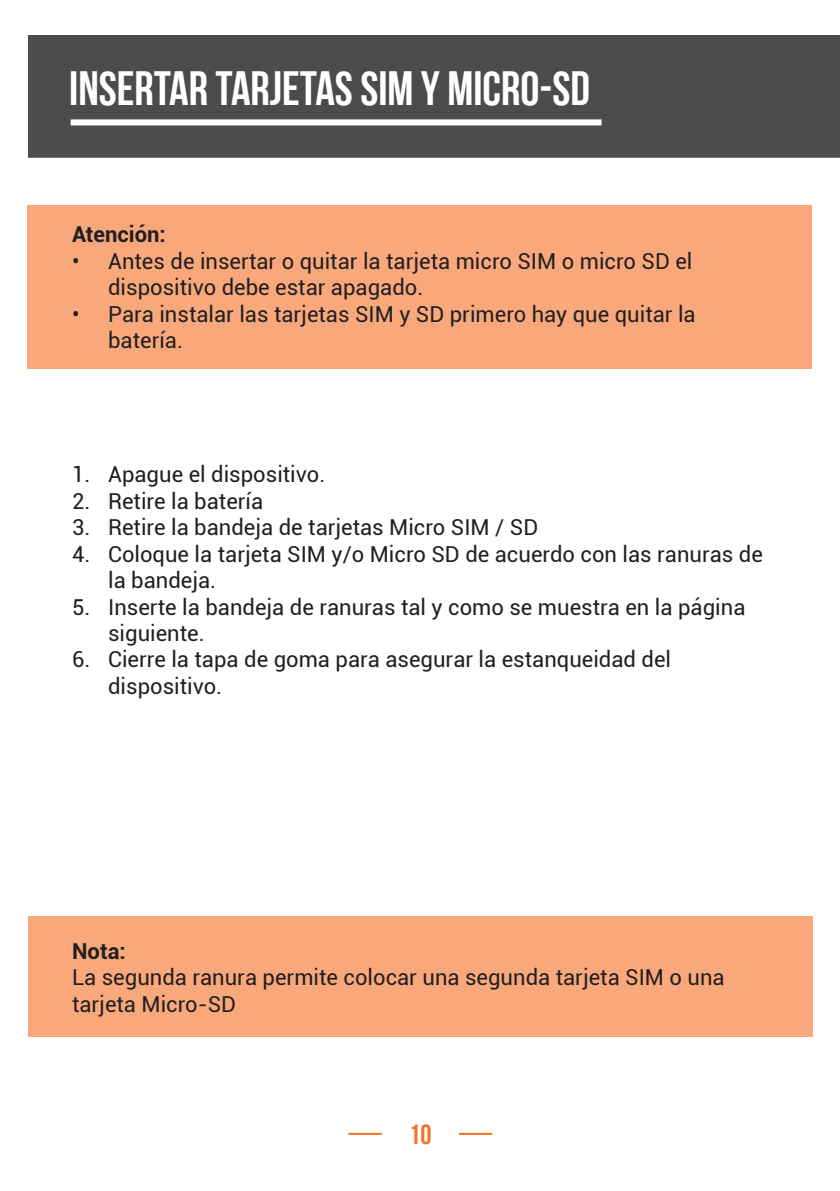
<style>
.page{position:relative;width:840px;height:1191px;background:#fff}
.page>*{position:absolute;margin:0;border:0;box-sizing:border-box;transform-origin:0 0}
.TITULO{font:48px "Bebas Neue";color:#fff}
.t1{font:28px "Bebas Neue";color:#f47325}
.Texto{font:22px/26.4px "Roboto";color:#231f20}
.Texto-2{font:700 22px "Roboto";color:#231f20}
</style>
<div class="page">
<div style="left:28px;top:35px;width:811px;height:123px;background:#4b4c4b"></div>
<hr style="left:348px;top:1132px;width:33px;height:2px;background:#f47323">
<hr style="left:458px;top:1132px;width:34px;height:2px;background:#f47323">
<div style="left:28px;top:916px;width:783px;height:120px;background:#f8a87b"></div>
<div style="left:28px;top:205px;width:783px;height:163px;background:#f8a87b"></div>
<div style="left:74px;top:119px;width:524px;height:6px;background:#fff"></div>
<p class="TITULO" style="left:69px;top:62px;width:522px">INSERTAR TARJETAS SIM Y MICRO-SD</p>
<p class="Texto-2" style="left:72px;top:219px;width:95px">Atención:</p>
<p class="Texto" style="left:108px;top:247px;width:585px;text-indent:-36px">• Antes de insertar o quitar la tarjeta micro SIM o micro SD el dispositivo debe estar apagado.</p>
<p class="Texto" style="left:108px;top:300px;width:588px;text-indent:-36px">• Para instalar las tarjetas SIM y SD primero hay que quitar la batería.</p>
<p class="Texto" style="left:72px;top:460px;width:254px">1. Apague el dispositivo.</p>
<p class="Texto" style="left:72px;top:487px;width:192px">2. Retire la batería</p>
<p class="Texto" style="left:72px;top:513px;width:467px">3. Retire la bandeja de tarjetas Micro SIM / SD</p>
<p class="Texto" style="left:108px;top:540px;width:656px;text-indent:-36px">4. Coloque la tarjeta SIM y/o Micro SD de acuerdo con las ranuras de la bandeja.</p>
<p class="Texto" style="left:108px;top:592px;width:638px;text-indent:-36px">5. Inserte la bandeja de ranuras tal y como se muestra en la página siguiente.</p>
<p class="Texto" style="left:108px;top:645px;width:564px;text-indent:-36px">6. Cierre la tapa de goma para asegurar la estanqueidad del dispositivo.</p>
<p class="Texto-2" style="left:72px;top:935px;width:55px">Nota:</p>
<p class="Texto" style="left:72px;top:963px;width:653px">La segunda ranura permite colocar una segunda tarjeta SIM o una tarjeta Micro-SD</p>
<p class="t1" style="left:409px;top:1118px;width:24px">10</p>
</div>
